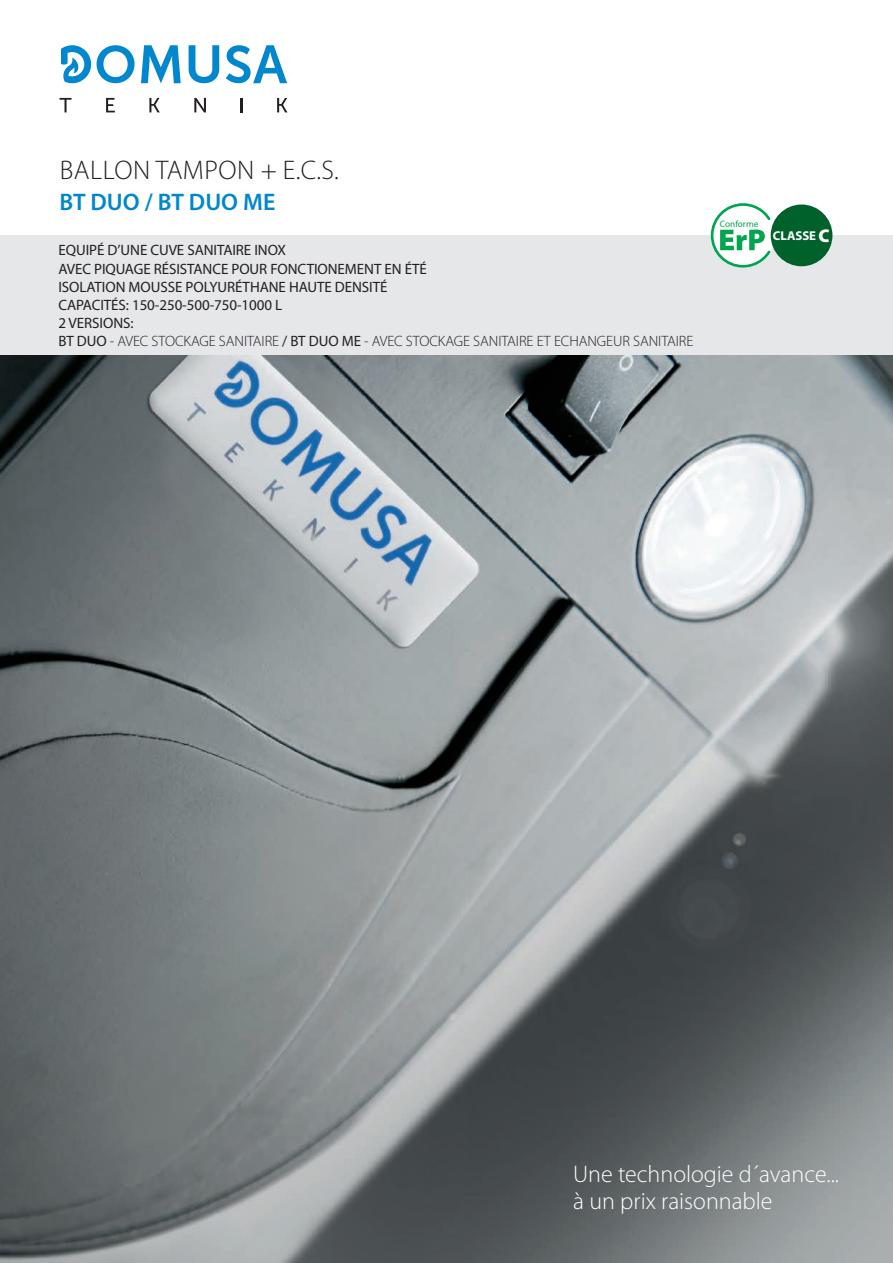
<style>
.page{position:relative;width:893px;height:1263px;background:#fff}
.page>*{position:absolute;margin:0;border:0;box-sizing:border-box;transform-origin:0 0}
.t1{font:300 27px "Myriad Pro";letter-spacing:.02em;color:#231f20}
.t2{font:300 24px/27px "Myriad Pro";color:#fff}
.t3{font:600 24px "Myriad Pro";color:#0087cd}
.t4{font:15px/18px "Myriad Pro";letter-spacing:-.005em;color:#231f20}
.t5{font:700 12.75px "Myriad Pro";color:#fff}
.t6{font:9.15px "Myriad Pro";color:#00a54f}
.s1{font-weight:300}
.s2{font-weight:900;font-size:18.45px}
</style>
<div class="page">
<img style="left:0;top:354px;width:893px;height:909px">
<div style="left:0;top:235px;width:893px;height:119px;background:#e6e7e9"></div>
<svg style="left:60px;top:98px;width:12px;height:14px"></svg>
<svg style="left:106px;top:98px;width:9px;height:14px"></svg>
<svg style="left:149px;top:98px;width:11px;height:14px"></svg>
<svg style="left:194px;top:98px;width:12px;height:14px"></svg>
<svg style="left:241px;top:98px;width:2px;height:14px"></svg>
<svg style="left:277px;top:98px;width:10px;height:14px"></svg>
<svg style="left:97px;top:45px;width:38px;height:38px"></svg>
<svg style="left:141px;top:45px;width:40px;height:38px"></svg>
<svg style="left:189px;top:45px;width:30px;height:38px"></svg>
<svg style="left:226px;top:45px;width:61px;height:38px"></svg>
<svg style="left:61px;top:45px;width:30px;height:38px"></svg>
<div style="left:771px;top:204px;width:61px;height:62px;background:#00612b;border-radius:50%"></div>
<svg style="left:710px;top:203px;width:63px;height:65px"></svg>
<h1 class="t1" style="left:60px;top:155px;width:281px">BALLON TAMPON + E.C.S.</h1>
<h2 class="t3" style="left:60px;top:187px;width:217px">BT DUO / BT DUO ME</h2>
<p class="t4" style="left:58px;top:241px;width:636px">EQUIPÉ D’UNE CUVE SANITAIRE INOX<br>AVEC PIQUAGE RÉSISTANCE POUR FONCTIONEMENT EN ÉTÉ<br>ISOLATION MOUSSE POLYURÉTHANE HAUTE DENSITÉ<br>CAPACITÉS: 150-250-500-750-1000 L<br>2 VERSIONS:<br>BT DUO <span class="s1">- AVEC STOCKAGE SANITAIRE</span> / BT DUO ME <span class="s1">- AVEC STOCKAGE SANITAIRE ET ECHANGEUR SANITAIRE</span></p>
<p class="t6" style="left:720px;top:218px;width:40px">Conforme</p>
<p class="t5" style="left:773px;top:228px;width:58px">CLASSE <span class="s2">C</span></p>
<h2 class="t2" style="left:573px;top:1161px;width:267px">Une technologie d´avance... à un prix raisonnable</h2>
</div>
